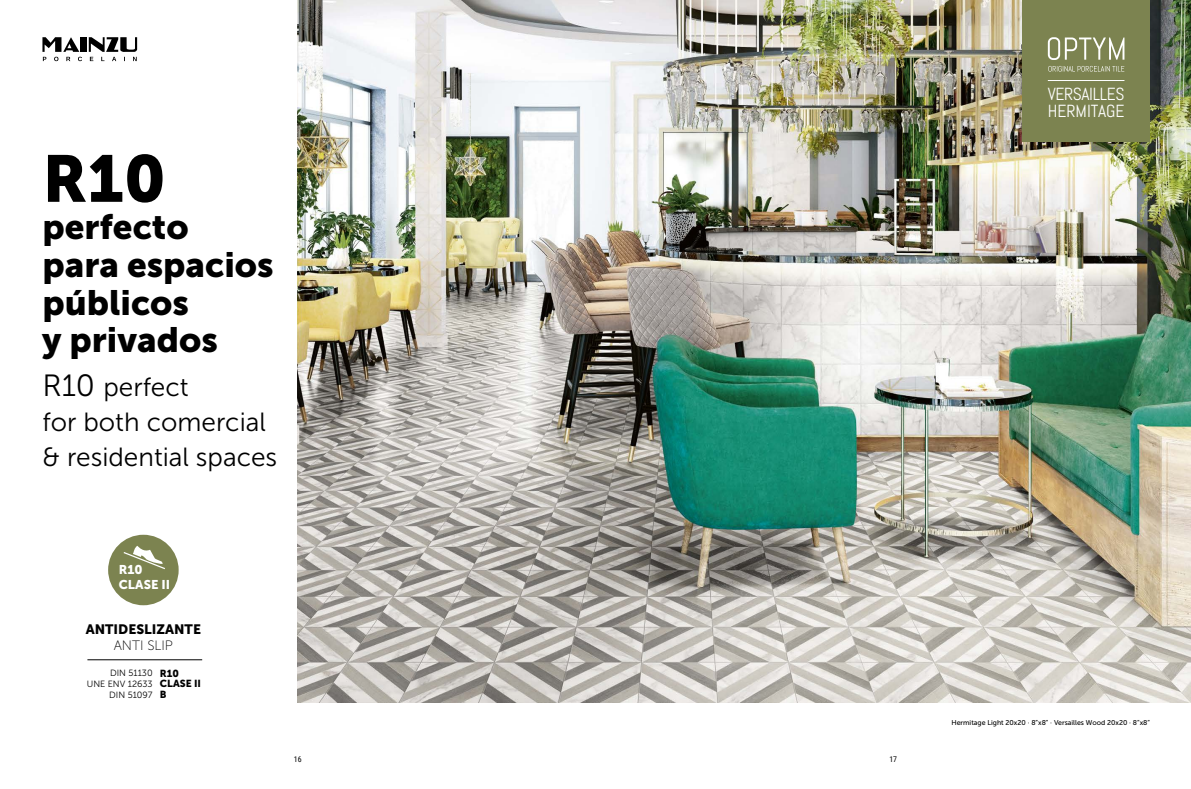
<style>
.page{position:relative;width:1191px;height:789px;background:#fff}
.page>*{position:absolute;margin:0;border:0;box-sizing:border-box;transform-origin:0 0}
.t1{font:65.62px "Museo Sans 900";color:#000}
.t2{font:35px/37.6px "Museo Sans 900";color:#000}
.t3{font:26.25px/35px "Museo Sans 300";color:#000}
.t4{font:17.5px/17.5px "Abel";letter-spacing:-.025em;color:#fff}
.t5{font:13.56px "Museo Sans 900";color:#000}
.t6{font:13.56px "Museo Sans 100";color:#000}
.t7{font:12.69px/14.9px "Museo Sans 900";color:#fff}
.t8{font:10.15px/10.4px "Museo Sans 900";color:#000}
.t9{font:9.01px/10.8px "Museo Sans 300";color:#000;text-align:right}
.t10{font:7.88px "Roboto Condensed";color:#000}
.t11{font:7px "Museo Sans 500";color:#000}
.s1{font-size:30.62px}
</style>
<div class="page">
<svg style="left:42px;top:37px;width:95px;height:24px"></svg>
<div style="left:108px;top:535px;width:71px;height:70px;background:#7c8350;border-radius:50%"></div>
<svg style="left:123px;top:546px;width:42px;height:24px"></svg>
<hr style="left:87px;top:659px;width:115px;height:1px;background:#000">
<img style="left:298px;top:0;width:893px;height:702px">
<div style="left:1022px;top:0;width:128px;height:141px;background:#7c8350"></div>
<svg style="left:1048px;top:66px;width:76px;height:6px"></svg>
<svg style="left:1047px;top:37px;width:77px;height:23px"></svg>
<hr style="left:1047px;top:80px;width:77px;height:1px;background:#fff">
<h1 class="t1" style="left:42px;top:142px;width:125px">R10</h1>
<h2 class="t2" style="left:42px;top:208px;width:233px">perfecto para espacios públicos<br>y privados</h2>
<h3 class="t3" style="left:42px;top:370px;width:236px"><span class="s1">R10</span> perfect<br>for both comercial &amp; residential spaces</h3>
<h3 class="t7" style="left:119px;top:562px;width:53px">R10<br>CLASE II</h3>
<h3 class="t5" style="left:86px;top:621px;width:117px">ANTIDESLIZANTE</h3>
<h3 class="t6" style="left:114px;top:638px;width:61px">ANTI SLIP</h3>
<h3 class="t8" style="left:160px;top:668px;width:43px">R10<br>CLASE II<br>B</h3>
<p class="t9" style="left:87px;top:667px;width:67px">DIN 51130<br>UNE ENV 12633<br>DIN 51097</p>
<p class="t10" style="left:294px;top:754px;width:9px">16</p>
<p class="t10" style="left:889px;top:754px;width:9px">17</p>
<h3 class="t4" style="left:1047px;top:85px;width:78px">VERSAILLES<br>HERMITAGE</h3>
<p class="t11" style="left:951px;top:718px;width:200px">Hermitage Light 20x20 · 8”x8” · Versailles Wood 20x20 · 8”x8”</p>
</div>
